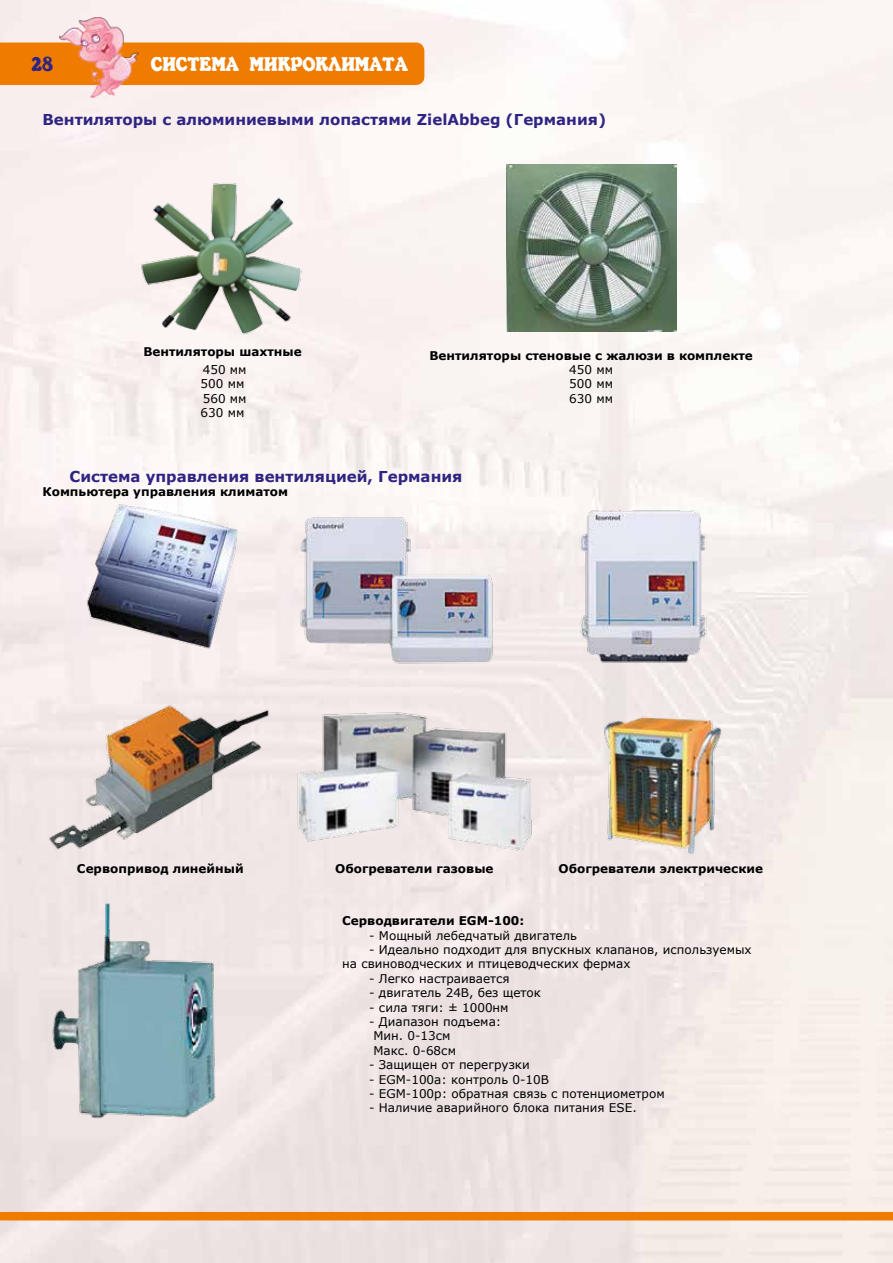
<style>
.page{position:relative;width:893px;height:1263px;background:#fff}
.page>*{position:absolute;margin:0;border:0;box-sizing:border-box;transform-origin:0 0}
.t1{font:100 21px "Kabarett Simple";color:#fff}
.t2{font:100 21px "Kabarett Simple";color:#2f2483}
.t3{font:700 15px "Verdana";color:#2f2483}
.t4{font:12px/14.4px "Verdana";color:#000}
.t5{font:700 12px "Verdana";color:#000}
</style>
<div class="page">
<img style="left:0;top:0;width:893px;height:1263px">
<div style="left:0;top:1212px;width:893px;height:8px;background:#ef7c00"></div>
<div style="left:0;top:43px;width:424px;height:42px;background:#ef7c00"></div>
<img style="left:60px;top:17px;width:79px;height:81px">
<img style="left:135px;top:176px;width:175px;height:166px">
<img style="left:506px;top:165px;width:170px;height:167px">
<img style="left:82px;top:502px;width:159px;height:150px">
<img style="left:296px;top:502px;width:203px;height:169px">
<img style="left:542px;top:502px;width:203px;height:169px">
<img style="left:46px;top:699px;width:228px;height:159px">
<img style="left:291px;top:706px;width:247px;height:152px">
<img style="left:599px;top:705px;width:124px;height:153px">
<img style="left:51px;top:902px;width:166px;height:219px">
<h1 class="t2" style="left:32px;top:53px;width:23px">28</h1>
<h1 class="t1" style="left:151px;top:53px;width:26px">Система</h1>
<h1 class="t1" style="left:250px;top:53px;width:160px">МИКРОКЛИМАТА</h1>
<p class="t3" style="left:43px;top:110px;width:565px">Вентиляторы с алюминиевыми лопастями ZielAbbeg (Германия)</p>
<p class="t5" style="left:143px;top:344px;width:160px">Вентиляторы шахтные</p>
<p class="t5" style="left:429px;top:348px;width:325px">Вентиляторы стеновые с жалюзи в комплекте</p>
<p class="t4" style="left:201px;top:362px;width:47px">450 мм<br>500 мм<br>560 мм<br>630 мм</p>
<p class="t4" style="left:569px;top:362px;width:45px;text-align:justify">450 мм 500 мм 630 мм</p>
<p class="t3" style="left:70px;top:467px;width:394px">Система управления вентиляцией, Германия</p>
<p class="t5" style="left:43px;top:484px;width:247px">Компьютера управления климатом</p>
<p class="t5" style="left:77px;top:861px;width:168px">Сервопривод линейный</p>
<p class="t5" style="left:335px;top:861px;width:160px">Обогреватели газовые</p>
<p class="t5" style="left:559px;top:861px;width:206px">Обогреватели электрические</p>
<p class="t5" style="left:342px;top:913px;width:183px">Серводвигатели EGM-100:</p>
<p class="t4" style="left:369px;top:928px;width:209px">- Мощный лебедчатый двигатель</p>
<p class="t4" style="left:342px;top:942px;width:411px;text-indent:27px">- Идеально подходит для впускных клапанов, используемых на свиноводческих и птицеводческих фермах</p>
<p class="t4" style="left:369px;top:971px;width:142px">- Легко настраивается</p>
<p class="t4" style="left:369px;top:985px;width:173px">- двигатель 24В, без щеток</p>
<p class="t4" style="left:369px;top:1000px;width:141px">- сила тяги: ± 1000нм</p>
<p class="t4" style="left:373px;top:1014px;width:129px;text-indent:-4px">- Диапазон подъема:<br>Мин. 0-13см<br>Макс. 0-68см</p>
<p class="t4" style="left:369px;top:1057px;width:162px">- Защищен от перегрузки</p>
<p class="t4" style="left:369px;top:1072px;width:181px">- EGM-100a: контроль 0-10В</p>
<p class="t4" style="left:369px;top:1086px;width:297px">- EGM-100p: обратная связь с потенциометром</p>
<p class="t4" style="left:369px;top:1100px;width:269px">- Наличие аварийного блока питания ESE.</p>
</div>
